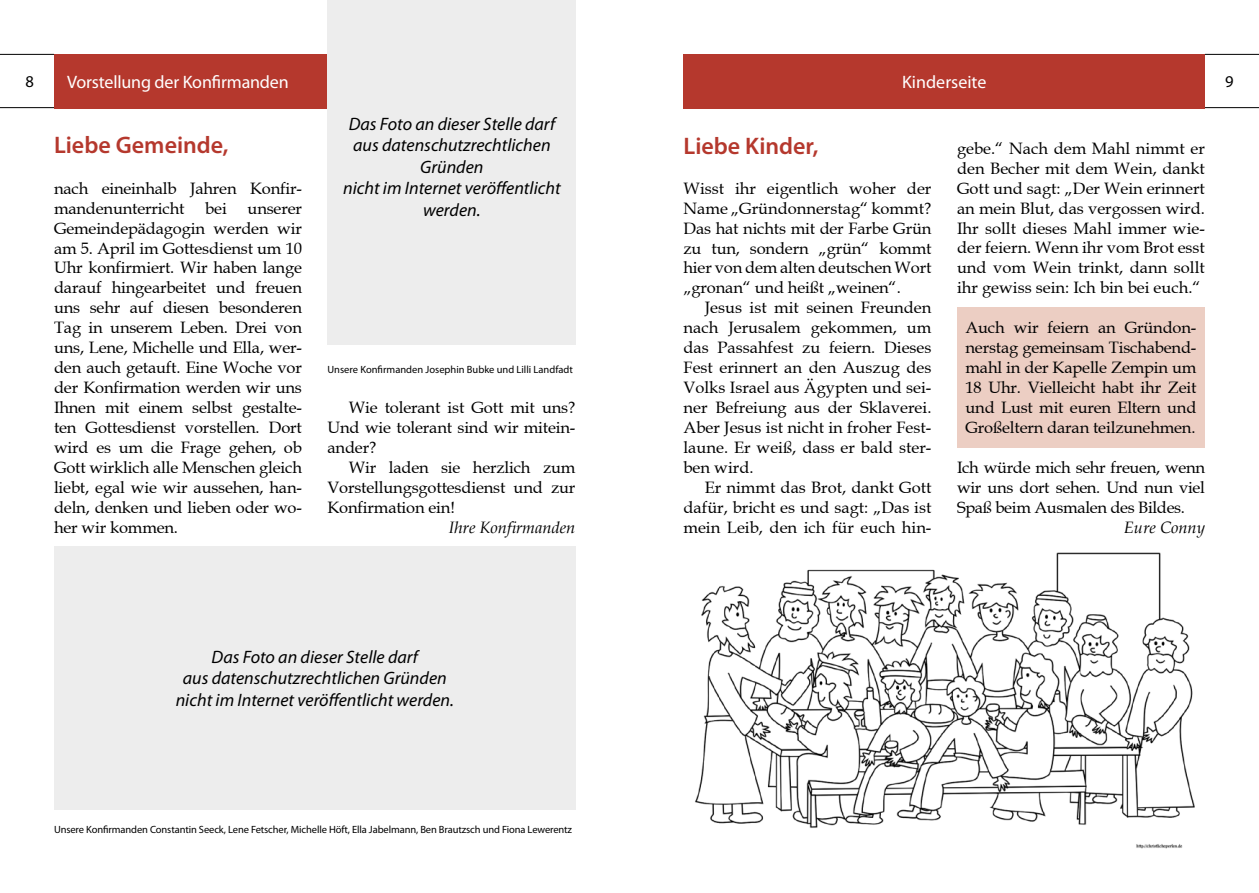
<style>
.page{position:relative;width:1259px;height:893px;background:#fff}
.page>*{position:absolute;margin:0;border:0;box-sizing:border-box;transform-origin:0 0}
.t1{font:600 24px "Myriad Pro";color:#b5382d}
.t2{font:italic 18px/21.6px "Myriad Pro";color:#000;text-align:center}
.t3{font:18px "Myriad Pro";letter-spacing:-.01em;color:#fff}
.t4{font:16.5px/20px "Book Antiqua";letter-spacing:-.01em;color:#000;text-align:justify}
.t5{font:italic 16.5px "Book Antiqua";color:#000}
.t6{font:16.5px "Myriad Pro";color:#000}
.t7{font:10.5px "Myriad Pro";letter-spacing:-.01em;color:#000}
</style>
<div class="page">
<div style="left:54px;top:54px;width:521px;height:54px;background:#b5382d"></div>
<div style="left:683px;top:54px;width:522px;height:54px;background:#b5382d"></div>
<hr style="left:0;top:54px;width:54px;height:1px;background:#000">
<hr style="left:0;top:107px;width:54px;height:1px;background:#000">
<hr style="left:1205px;top:54px;width:54px;height:1px;background:#000">
<hr style="left:1205px;top:107px;width:54px;height:1px;background:#000">
<div style="left:957px;top:308px;width:248px;height:140px;background:#eccec3"></div>
<img style="left:695px;top:552px;width:500px;height:297px">
<div style="left:54px;top:546px;width:521px;height:263px;background:#ededed"></div>
<div style="left:327px;top:0;width:249px;height:345px;background:#ededed"></div>
<p class="t3" style="left:67px;top:71px;width:223px">Vorstellung der Konfirmanden</p>
<p class="t3" style="left:902px;top:71px;width:86px">Kinderseite</p>
<p class="t6" style="left:26px;top:71px;width:10px">8</p>
<p class="t6" style="left:1225px;top:71px;width:10px">9</p>
<h1 class="t1" style="left:54px;top:130px;width:176px">Liebe Gemeinde,</h1>
<p class="t4" style="left:54px;top:178px;width:249px">nach eineinhalb Jahren Konfir&shy;mandenunterricht</p>
<p class="t4" style="left:205px;top:198px;width:23px">bei</p>
<p class="t4" style="left:54px;top:198px;width:249px;text-indent:193px">unserer Gemeindepädagogin werden wir am 5. April im Gottesdienst um 10<br>Uhr konfirmiert. Wir haben lange darauf hingearbeitet und freuen uns sehr auf diesen besonderen Tag in unserem Leben. Drei von uns, Lene, Michelle und Ella, wer&shy;den auch getauft. Eine Woche vor der Konfirmation werden wir uns Ihnen mit einem selbst gestalte&shy;ten Gottesdienst vorstellen. Dort wird es um die Frage gehen, ob Gott wirklich alle Menschen gleich liebt, egal wie wir aussehen, han&shy;deln, denken und lieben oder wo&shy;her wir kommen.</p>
<p class="t2" style="left:343px;top:112px;width:219px">Das Foto an dieser Stelle darf aus datenschutzrechtlichen<br>Gründen<br>nicht im Internet veröffentlicht werden.</p>
<p class="t7" style="left:327px;top:362px;width:247px">Unsere Konfirmanden Josephin Bubke und Lilli Landfadt</p>
<p class="t4" style="left:327px;top:397px;width:249px;text-indent:21px">Wie tolerant ist Gott mit uns?<br>Und wie tolerant sind wir mitein&shy;ander?</p>
<p class="t4" style="left:327px;top:457px;width:249px;text-indent:21px">Wir laden sie herzlich zum Vorstellungsgottesdienst und zur Konfirmation ein!</p>
<p class="t5" style="left:449px;top:516px;width:128px">Ihre Konfirmanden</p>
<p class="t2" style="left:176px;top:646px;width:280px">Das Foto an dieser Stelle darf<br>aus datenschutzrechtlichen Gründen nicht im Internet veröffentlicht werden.</p>
<p class="t7" style="left:54px;top:822px;width:519px">Unsere Konfirmanden Constantin Seeck, Lene Fetscher, Michelle Höft, Ella Jabelmann, Ben Brautzsch und Fiona Lewerentz</p>
<h1 class="t1" style="left:683px;top:130px;width:136px">Liebe Kinder,</h1>
<p class="t4" style="left:683px;top:178px;width:249px">Wisst ihr eigentlich woher der Name „Gründonnerstag“ kommt?<br>Das hat nichts mit der Farbe Grün zu tun, sondern „grün“ kommt hier von dem alten deutschen Wort „gronan“ und heißt „weinen“.</p>
<p class="t4" style="left:683px;top:298px;width:249px;text-indent:21px">Jesus ist mit seinen Freunden nach Jerusalem gekommen, um das Passahfest zu feiern. Dieses Fest erinnert an den Auszug des Volks Israel aus Ägypten und sei&shy;ner Befreiung aus der Sklaverei.<br>Aber Jesus ist nicht in froher Fest&shy;laune. Er weiß, dass er bald ster&shy;ben wird.</p>
<p class="t4" style="left:683px;top:477px;width:249px;text-indent:21px">Er nimmt das Brot, dankt Gott dafür, bricht es und sagt: „Das ist mein Leib, den ich für euch hin-</p>
<p class="t4" style="left:957px;top:138px;width:249px">gebe.“ Nach dem Mahl nimmt er den Becher mit dem Wein, dankt Gott und sagt: „Der Wein erinnert an mein Blut, das vergossen wird.<br>Ihr sollt dieses Mahl immer wie&shy;der feiern. Wenn ihr vom Brot esst und vom Wein trinkt, dann sollt ihr gewiss sein: Ich bin bei euch.“</p>
<p class="t4" style="left:965px;top:318px;width:232px">Auch wir feiern an Gründon&shy;nerstag gemeinsam Tischabend&shy;mahl in der Kapelle Zempin um 18 Uhr. Vielleicht habt ihr Zeit und Lust mit euren Eltern und Großeltern daran teilzunehmen.</p>
<p class="t4" style="left:957px;top:457px;width:249px">Ich würde mich sehr freuen, wenn wir uns dort sehen. Und nun viel Spaß beim Ausmalen des Bildes.</p>
<p class="t5" style="left:1123px;top:516px;width:83px">Eure Conny</p>
</div>
